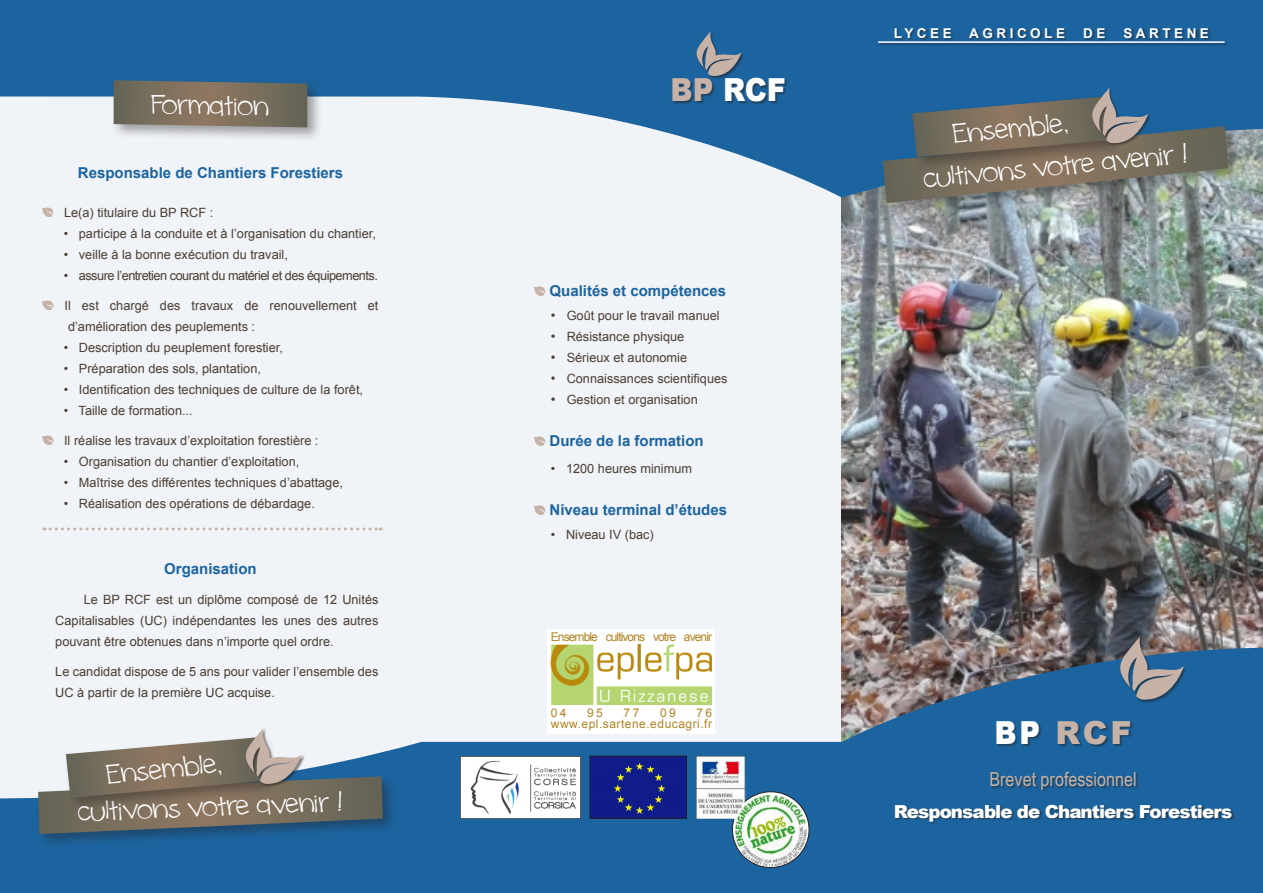
<style>
.page{position:relative;width:1263px;height:893px;background:#fff}
.page>*{position:absolute;margin:0;border:0;box-sizing:border-box;transform-origin:0 0}
.t1{font:900 31.8px "Arial";color:#c6b2a6}
.t2{font:900 31.8px "Arial";color:#fff;scale:.9 1}
.t3{font:28.5px "cinnamoncake";color:#fff}
.t4{font:19.35px "Arial Narrow";color:#c6b2a6}
.t5{font:900 18px "Arial";letter-spacing:-.05em;color:#fff}
.t6{font:700 15px "Arial";color:#1c649f}
.t7{font:700 13.5px "Arial";letter-spacing:.26em;color:#fff}
.t8{font:12.75px/21px "Arial";color:#4b3e31}
.t9{font:12.75px "Arial";letter-spacing:-.04em;color:#4b3e31}
.t10{font:12px "Arial";letter-spacing:-.075em;color:#af8324}
.t11{font:12px "Arial";letter-spacing:.04em;color:#af8324}
.s1{font-size:25.5px}
.s2{color:#c6b2a6}
.s3{font-size:13.5px}
.s4{color:#fff}
</style>
<div class="page">
<div style="left:0;top:88px;width:842px;height:710px;background:#f0f3f8"></div>
<img style="left:841px;top:198px;width:422px;height:543px">
<svg style="left:0;top:0;width:842px;height:198px;fill:#1c649f"></svg>
<svg style="left:842px;top:648px;width:421px;height:245px;background:#306797"></svg>
<div style="left:0;top:742px;width:842px;height:151px;background:#1c649f"></div>
<div style="left:842px;top:0;width:421px;height:198px;background:#1c649f"></div>
<div style="left:110px;top:77px;width:212px;height:66px;background:#231f20;opacity:.4"></div>
<svg style="left:114px;top:80px;width:193px;height:47px;background:#776f61"></svg>
<div style="left:1120px;top:635px;width:67px;height:68px;background:#231f20;opacity:.57"></div>
<svg style="left:1119px;top:635px;width:65px;height:67px;background:#717f8e"></svg>
<div style="left:880px;top:124px;width:363px;height:94px;background:#231f20;opacity:.4"></div>
<svg style="left:883px;top:86px;width:345px;height:117px;background:#647176"></svg>
<div style="left:895px;top:721px;width:340px;height:103px;background:#231f20;opacity:.57"></div>
<div style="left:35px;top:773px;width:363px;height:76px;background:#231f20;opacity:.4"></div>
<svg style="left:38px;top:728px;width:345px;height:106px"></svg>
<svg style="left:534px;top:286px;width:11px;height:10px"></svg>
<svg style="left:534px;top:436px;width:11px;height:10px"></svg>
<svg style="left:534px;top:505px;width:11px;height:10px"></svg>
<svg style="left:42px;top:207px;width:12px;height:10px"></svg>
<svg style="left:42px;top:300px;width:12px;height:10px"></svg>
<svg style="left:42px;top:435px;width:12px;height:10px"></svg>
<svg style="left:44px;top:527px;width:337px;height:3px"></svg>
<div style="left:894px;top:28px;width:317px;height:13px;background:#231f20;opacity:.57"></div>
<div style="left:878px;top:41px;width:350px;height:5px;background:#1d527e"></div>
<hr style="left:878px;top:41px;width:347px;height:2px;background:#fff">
<div style="left:548px;top:629px;width:167px;height:104px;background:#fff"></div>
<img style="left:550px;top:644px;width:162px;height:61px">
<div style="left:696px;top:30px;width:49px;height:49px;background:#231f20;opacity:.57"></div>
<svg style="left:696px;top:30px;width:45px;height:48px;background:#5b7d9a"></svg>
<div style="left:672px;top:78px;width:116px;height:27px;background:#231f20;opacity:.57"></div>
<img style="left:590px;top:758px;width:97px;height:61px">
<img style="left:696px;top:756px;width:111px;height:110px">
<img style="left:460px;top:756px;width:120px;height:63px">
<div style="left:590px;top:756px;width:97px;height:62px;border:1px solid #231f20"></div>
<p class="t3" style="left:151px;top:88px;width:119px">Formation</p>
<p class="t6" style="left:78px;top:163px;width:267px">Responsable de Chantiers Forestiers</p>
<p class="t8" style="left:64px;top:202px;width:151px">Le(a) titulaire du BP RCF :</p>
<p class="t8" style="left:64px;top:223px;width:314px">• participe à la conduite et à l’organisation du chantier,</p>
<p class="t8" style="left:64px;top:244px;width:226px">• veille à la bonne exécution du travail,</p>
<p class="t9" style="left:64px;top:267px;width:316px">• assure l’entretien courant du matériel et des équipements.</p>
<p class="t8" style="left:64px;top:295px;width:315px">Il est chargé des travaux de renouvellement et d’amélioration des peuplements :</p>
<p class="t8" style="left:64px;top:337px;width:221px">• Description du peuplement forestier,</p>
<p class="t8" style="left:64px;top:358px;width:199px">• Préparation des sols, plantation,</p>
<p class="t8" style="left:64px;top:379px;width:301px">• Identification des techniques de culture de la forêt,</p>
<p class="t8" style="left:64px;top:400px;width:130px">• Taille de formation...</p>
<p class="t8" style="left:64px;top:430px;width:256px">Il réalise les travaux d’exploitation forestière :</p>
<p class="t8" style="left:64px;top:451px;width:237px">• Organisation du chantier d’exploitation,</p>
<p class="t8" style="left:64px;top:472px;width:281px">• Maîtrise des différentes techniques d’abattage,</p>
<p class="t8" style="left:64px;top:493px;width:253px">• Réalisation des opérations de débardage.</p>
<p class="t6" style="left:164px;top:559px;width:94px">Organisation</p>
<p class="t8" style="left:55px;top:589px;width:325px;text-align:justify;text-indent:28px">Le BP RCF est un diplôme composé de 12 Unités Capitalisables (UC) indépendantes les unes des autres pouvant être obtenues dans n’importe quel ordre.</p>
<p class="t8" style="left:55px;top:661px;width:325px">Le candidat dispose de 5 ans pour valider l’ensemble des<br>UC à partir de la première UC acquise.</p>
<p class="t3" style="left:105px;top:757px;width:117px;rotate:-6deg">Ensemble<span class="s1">,</span></p>
<p class="t3" style="left:78px;top:794px;width:266px;rotate:-2deg">cultivons votre avenir !</p>
<p class="t2" style="left:671px;top:67px;width:130px"><span class="s2">BP</span> RCF</p>
<p class="t6" style="left:549px;top:281px;width:178px">Qualités et compétences</p>
<p class="t8" style="left:551px;top:305px;width:170px"><span class="s3">•</span> Goût pour le travail manuel</p>
<p class="t8" style="left:551px;top:326px;width:135px"><span class="s3">•</span> Résistance physique</p>
<p class="t8" style="left:551px;top:347px;width:138px"><span class="s3">•</span> Sérieux et autonomie</p>
<p class="t8" style="left:551px;top:368px;width:178px"><span class="s3">•</span> Connaissances scientifiques</p>
<p class="t8" style="left:551px;top:389px;width:148px"><span class="s3">•</span> Gestion et organisation</p>
<p class="t6" style="left:549px;top:431px;width:156px">Durée de la formation</p>
<p class="t8" style="left:551px;top:458px;width:143px">• 1200 heures minimum</p>
<p class="t6" style="left:549px;top:500px;width:179px">Niveau terminal d’études</p>
<p class="t8" style="left:551px;top:524px;width:104px">• Niveau IV (bac)</p>
<p class="t10" style="left:551px;top:629px;width:163px">Ensemble cultivons votre avenir</p>
<p class="t10" style="left:551px;top:705px;width:17px">04</p>
<p class="t10" style="left:587px;top:705px;width:17px">95</p>
<p class="t10" style="left:624px;top:705px;width:17px">77</p>
<p class="t10" style="left:660px;top:705px;width:17px">09</p>
<p class="t10" style="left:696px;top:705px;width:17px">76</p>
<p class="t11" style="left:551px;top:716px;width:163px">www.epl.sartene.educagri.fr</p>
<p class="t7" style="left:894px;top:25px;width:59px">LYCEE</p>
<p class="t7" style="left:969px;top:25px;width:97px">AGRICOLE</p>
<p class="t7" style="left:1083px;top:25px;width:24px">D E</p>
<p class="t7" style="left:1123px;top:25px;width:87px">SARTENE</p>
<p class="t3" style="left:951px;top:117px;width:117px;rotate:-6deg">Ensemble<span class="s1">,</span></p>
<p class="t3" style="left:922px;top:163px;width:266px;rotate:-6deg">cultivons votre avenir !</p>
<p class="t1" style="left:994px;top:710px;width:139px"><span class="s4">BP</span> RCF</p>
<p class="t4" style="left:989px;top:765px;width:149px">Brevet professionnel</p>
<p class="t5" style="left:894px;top:798px;width:340px">Responsable de Chantiers Forestiers</p>
</div>
